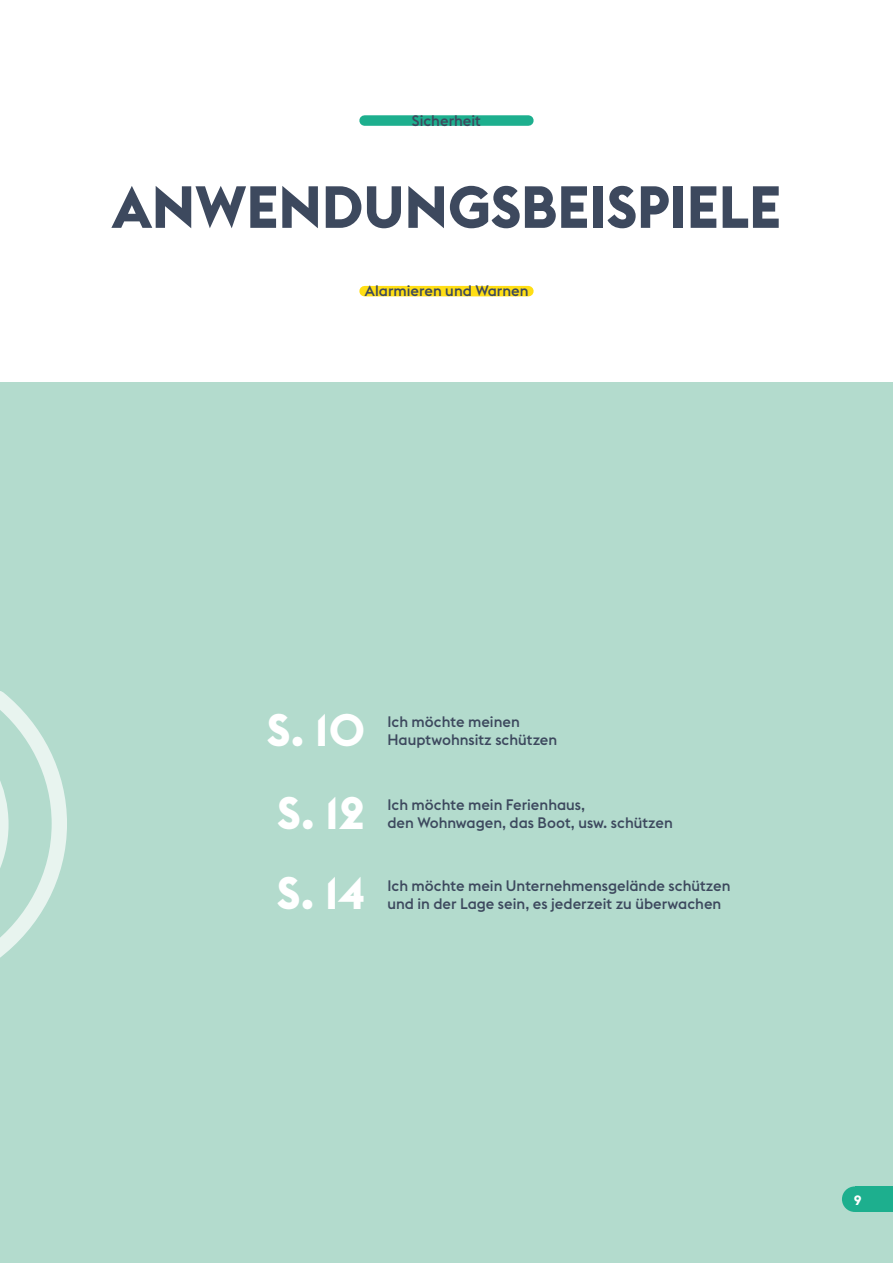
<style>
.page{position:relative;width:893px;height:1263px;background:#fff}
.page>*{position:absolute;margin:0;border:0;box-sizing:border-box;transform-origin:0 0}
.t1{font:700 58.5px "Euclid Flex";color:#3d495e}
.t2{font:700 45px/81.3px "Euclid Flex";color:#fff;text-align:justify}
.t3{font:500 15px/18px "Euclid Flex";color:#3d495e}
.t4{font:700 13.5px "Euclid Flex";color:#fff}
</style>
<div class="page">
<div style="left:0;top:383px;width:893px;height:880px;background:#b3dbcd"></div>
<div style="left:365px;top:115px;width:163px;height:11px;background:#1daf8e"></div>
<div style="left:365px;top:286px;width:163px;height:10px;background:#ffde14"></div>
<svg style="left:0;top:691px;width:67px;height:267px"></svg>
<div style="left:855px;top:1186px;width:38px;height:26px;background:#1daf8e"></div>
<div style="left:842px;top:1186px;width:25px;height:26px;background:#1daf8e;border-radius:50%"></div>
<p class="t3" style="left:412px;top:112px;width:71px">Sicherheit</p>
<h1 class="t1" style="left:112px;top:173px;width:671px">ANWENDUNGSBEISPIELE</h1>
<p class="t3" style="left:364px;top:282px;width:165px">Alarmieren und Warnen</p>
<h2 class="t2" style="left:267px;top:690px;width:100px">S. 10<br>S. 12<br>S. 14</h2>
<p class="t3" style="left:387px;top:713px;width:171px">Ich möchte meinen<br>Hauptwohnsitz schützen</p>
<p class="t3" style="left:387px;top:796px;width:287px">Ich möchte mein Ferienhaus,<br>den Wohnwagen, das Boot, usw. schützen</p>
<p class="t3" style="left:387px;top:876px;width:345px">Ich möchte mein Unternehmensgelände schützen und in der Lage sein, es jederzeit zu überwachen</p>
<p class="t4" style="left:854px;top:1192px;width:9px">9</p>
</div>
